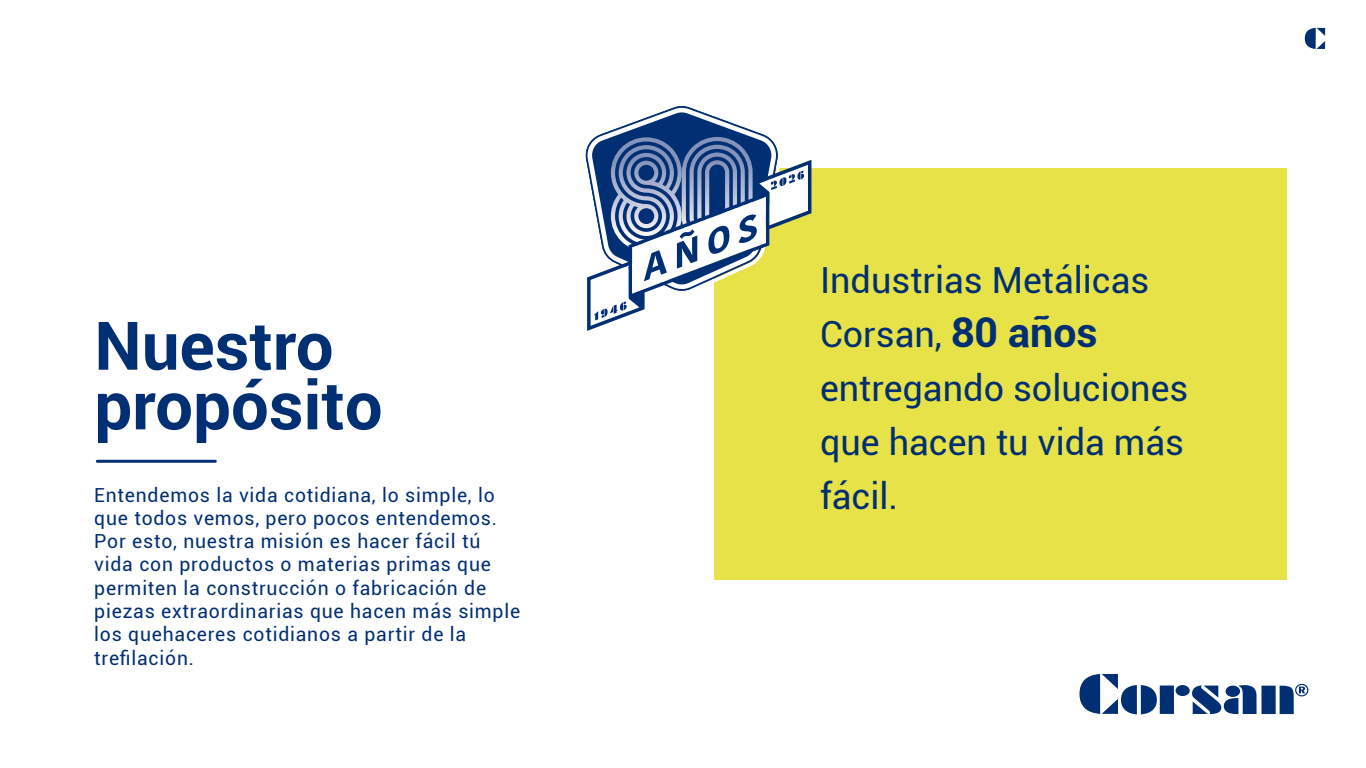
<style>
.page{position:relative;width:1366px;height:768px;background:#fff}
.page>*{position:absolute;margin:0;border:0;box-sizing:border-box;transform-origin:0 0}
.t1{font:700 67.2px/59.6px "Roboto";color:#002f73}
.t2{font:36px/54.1px "Roboto";color:#002f73}
.t3{font:19.4px/23.3px "Roboto";letter-spacing:.04em;color:#002f73}
.s1{font-weight:700;font-size:41px}
</style>
<div class="page">
<svg style="left:1079px;top:674px;width:229px;height:40px"></svg>
<div style="left:714px;top:168px;width:573px;height:411px;background:#e7e247"></div>
<svg style="left:585px;top:106px;width:226px;height:225px"></svg>
<hr style="left:97px;top:460px;width:118px;height:3px;background:#002f73">
<svg style="left:1305px;top:28px;width:20px;height:21px"></svg>
<h1 class="t1" style="left:94px;top:313px;width:290px">Nuestro propósito</h1>
<p class="t3" style="left:94px;top:482px;width:427px">Entendemos la vida cotidiana, lo simple, lo que todos vemos, pero pocos entendemos.<br>Por esto, nuestra misión es hacer fácil tú vida con productos o materias primas que permiten la construcción o fabricación de piezas extraordinarias que hacen más simple los quehaceres cotidianos a partir de la trefilación.</p>
<h2 class="t2" style="left:820px;top:252px;width:370px">Industrias Metálicas<br>Corsan, <span class="s1">80 años </span>entregando soluciones que hacen tu vida más fácil.</h2>
</div>
